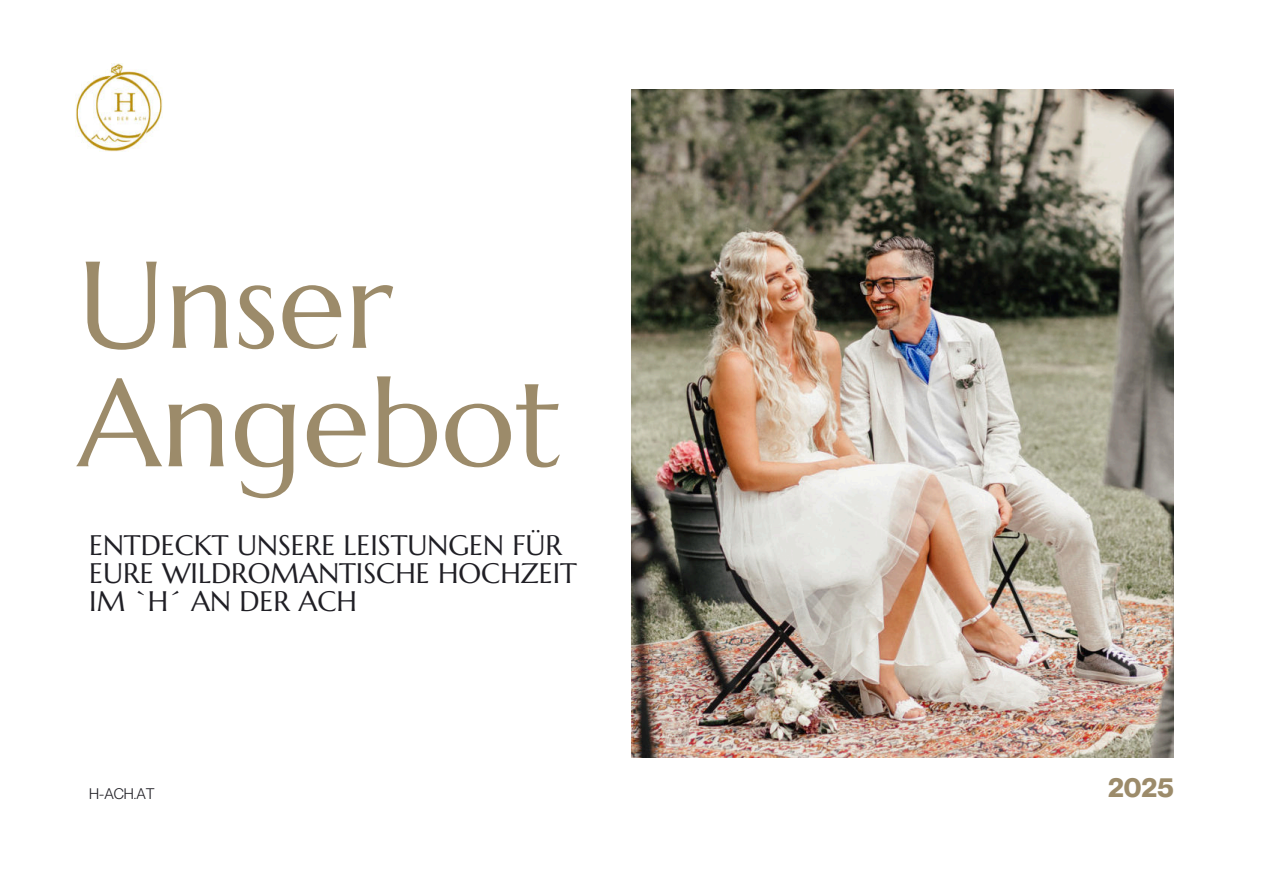
<style>
.page{position:relative;width:1263px;height:894px;background:#fff}
.page>*{position:absolute;margin:0;border:0;box-sizing:border-box;transform-origin:0 0}
.t1{font:123px/118.4px "Marcellus";color:#9c8b6a}
.t2{font:28.2px/28.2px "Marcellus";color:#201f25}
.t3{font:700 27px "Neue Montreal";color:#9c8b6a}
.t4{font:15px "Neue Montreal";color:#201f25}
</style>
<div class="page">
<img style="left:631px;top:89px;width:543px;height:667px">
<img style="left:75px;top:63px;width:88px;height:88px">
<h1 class="t1" style="left:77px;top:246px;width:486px">Unser<br>Angebot</h1>
<p class="t2" style="left:89px;top:530px;width:489px">ENTDECKT UNSERE LEISTUNGEN FÜR<br>EURE WILDROMANTISCHE HOCHZEIT<br>IM `H´ AN DER ACH</p>
<p class="t4" style="left:89px;top:781px;width:67px">H-ACH.AT</p>
<p class="t3" style="left:1108px;top:765px;width:67px">2025</p>
</div>
